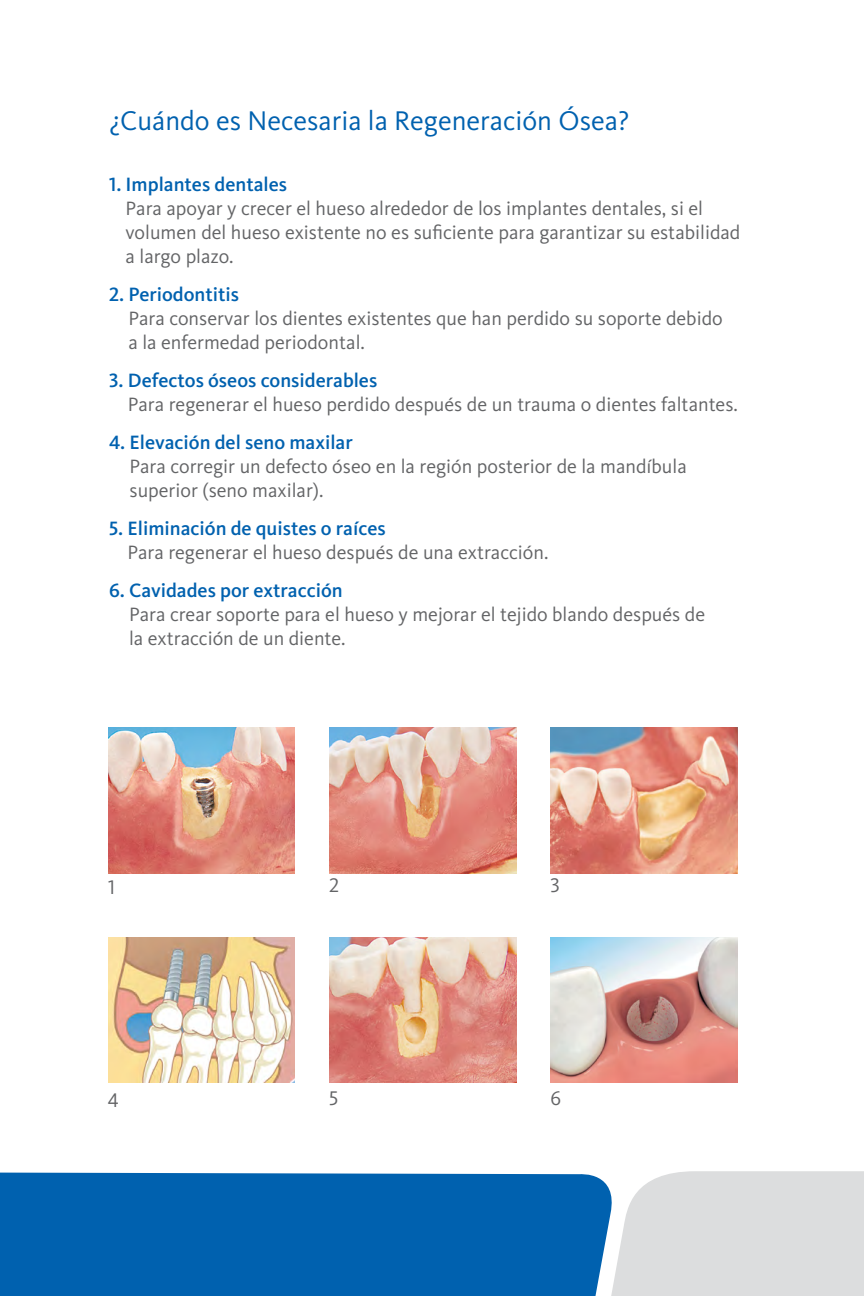
<style>
.page{position:relative;width:864px;height:1296px;background:#fff}
.page>*{position:absolute;margin:0;border:0;box-sizing:border-box;transform-origin:0 0}
.t1{font:28px "Kievit OT";color:#0061af}
.t2{font:20.4px "Kievit OT";color:#636466}
.t3{font:20px/24px "Kievit OT";color:#636466}
.t4{font:500 20px "Kievit OT";color:#0061af}
</style>
<div class="page">
<div style="left:0;top:1172px;width:604px;height:124px;background:#0061af"></div>
<svg style="left:604px;top:1171px;width:260px;height:125px;background:#dcdee0"></svg>
<img style="left:551px;top:728px;width:186px;height:145px">
<img style="left:108px;top:937px;width:187px;height:145px">
<img style="left:329px;top:937px;width:187px;height:145px">
<img style="left:329px;top:728px;width:187px;height:145px">
<img style="left:108px;top:728px;width:187px;height:145px">
<img style="left:551px;top:937px;width:186px;height:145px">
<h1 class="t1" style="left:109px;top:103px;width:522px">¿Cuándo es Necesaria la Regeneración Ósea?</h1>
<p class="t4" style="left:109px;top:172px;width:180px">1. Implantes dentales</p>
<p class="t3" style="left:126px;top:196px;width:616px">Para apoyar y crecer el hueso alrededor de los implantes dentales, si el volumen del hueso existente no es suficiente para garantizar su estabilidad a largo plazo.</p>
<p class="t4" style="left:109px;top:282px;width:132px">2. Periodontitis</p>
<p class="t3" style="left:128px;top:306px;width:596px">Para conservar los dientes existentes que han perdido su soporte debido a la enfermedad periodontal.</p>
<p class="t4" style="left:109px;top:368px;width:270px">3. Defectos óseos considerables</p>
<p class="t3" style="left:128px;top:392px;width:612px">Para regenerar el hueso perdido después de un trauma o dientes faltantes.</p>
<p class="t4" style="left:109px;top:430px;width:245px">4. Elevación del seno maxilar</p>
<p class="t3" style="left:130px;top:454px;width:559px">Para corregir un defecto óseo en la región posterior de la mandíbula superior (seno maxilar).</p>
<p class="t4" style="left:109px;top:516px;width:278px">5. Eliminación de quistes o raíces</p>
<p class="t3" style="left:127px;top:540px;width:423px">Para regenerar el hueso después de una extracción.</p>
<p class="t4" style="left:109px;top:578px;width:235px">6. Cavidades por extracción</p>
<p class="t3" style="left:129px;top:602px;width:578px">Para crear soporte para el hueso y mejorar el tejido blando después de la extracción de un diente.</p>
<p class="t2" style="left:108px;top:875px;width:8px">1</p>
<p class="t2" style="left:329px;top:873px;width:12px">2</p>
<p class="t2" style="left:551px;top:873px;width:11px">3</p>
<p class="t2" style="left:108px;top:1088px;width:12px">4</p>
<p class="t2" style="left:329px;top:1086px;width:11px">5</p>
<p class="t2" style="left:551px;top:1086px;width:12px">6</p>
</div>
